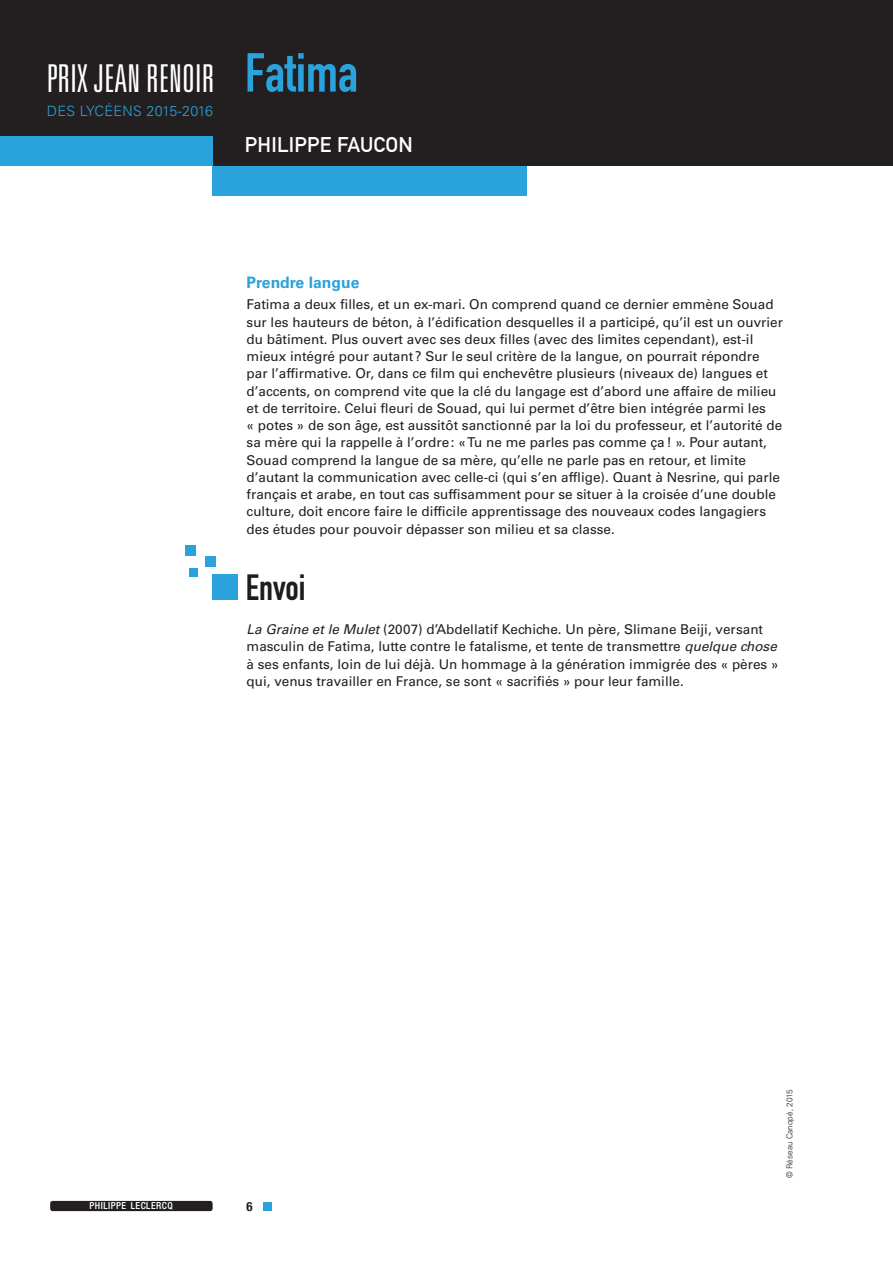
<style>
.page{position:relative;width:893px;height:1263px;background:#fff}
.page>*{position:absolute;margin:0;border:0;box-sizing:border-box;transform-origin:0 0}
.Titre_00_Film{font:54px "DIN Engschrift Std";color:#2aa2db}
.t1{font:300 ultra-condensed 38.4px "Univers LT Std";letter-spacing:.005em;color:#fff}
.Titre_01{font:36px "DIN Engschrift Std";color:#1b1d1f}
.Titre_00_Réalisateur{font:21px "DIN Mittelschrift Std";letter-spacing:.01em;color:#fff}
.Titre_02{font:700 15.75px "Univers LT Std";color:#2aa2db}
.t2{font:300 14.25px "Univers LT Std";letter-spacing:.025em;color:#2aa2db}
.Txt_courant{font:13.5px/17.2px "Univers LT Std";color:#231f20}
.t3{font:700 condensed 12.75px "Helvetica Neue LT Std";color:#231f20}
._07_Auteur_fiche{font:500 condensed 9.75px "Helvetica Neue LT Std";letter-spacing:.05em;color:#fff}
._08_Crédit_photo{font:300 8.25px "Univers LT Std";color:#231f20}
.s1{font-style:italic}
</style>
<div class="page">
<div style="left:263px;top:1202px;width:9px;height:9px;background:#2aa2db"></div>
<div style="left:0;top:0;width:893px;height:166px;background:#231f20"></div>
<div style="left:0;top:136px;width:213px;height:30px;background:#2aa2db"></div>
<div style="left:213px;top:166px;width:314px;height:30px;background:#2aa2db"></div>
<div style="left:206px;top:556px;width:10px;height:11px;background:#2aa2db"></div>
<div style="left:185px;top:546px;width:11px;height:10px;background:#2aa2db"></div>
<div style="left:190px;top:568px;width:8px;height:8px;background:#2aa2db"></div>
<div style="left:213px;top:574px;width:25px;height:26px;background:#2aa2db"></div>
<div style="left:50px;top:1201px;width:163px;height:10px;background:#231f20;border-radius:3px"></div>
<p class="t1" style="left:47px;top:58px;width:169px">PRIX JEAN RENOIR</p>
<p class="t2" style="left:47px;top:102px;width:168px">DES LYCÉENS 2015-2016</p>
<p class="Titre_00_Film" style="left:245px;top:41px;width:114px">Fatima</p>
<p class="Titre_00_Réalisateur" style="left:245px;top:132px;width:169px">PHILIPPE FAUCON</p>
<p class="Titre_02" style="left:247px;top:273px;width:114px">Prendre langue</p>
<p class="Txt_courant" style="left:247px;top:296px;width:538px">Fatima a deux filles, et un ex-mari. On comprend quand ce dernier emmène Souad sur les hauteurs de béton, à l’édification desquelles il a participé, qu’il est un ouvrier du bâtiment. Plus ouvert avec ses deux filles (avec des limites cependant), est-il mieux intégré pour autant? Sur le seul critère de la langue, on pourrait répondre par l’affirmative. Or, dans ce film qui enchevêtre plusieurs (niveaux de) langues et d’accents, on comprend vite que la clé du langage est d’abord une affaire de milieu et de territoire. Celui fleuri de Souad, qui lui permet d’être bien intégrée parmi les<br>« potes » de son âge, est aussitôt sanctionné par la loi du professeur, et l’autorité de sa mère qui la rappelle à l’ordre: «Tu ne me parles pas comme ça! ». Pour autant, Souad comprend la langue de sa mère, qu’elle ne parle pas en retour, et limite d’autant la communication avec celle-ci (qui s’en afflige). Quant à Nesrine, qui parle français et arabe, en tout cas suffisamment pour se situer à la croisée d’une double culture, doit encore faire le difficile apprentissage des nouveaux codes langagiers des études pour pouvoir dépasser son milieu et sa classe.</p>
<p class="Titre_01" style="left:246px;top:566px;width:61px">Envoi</p>
<p class="Txt_courant" style="left:247px;top:621px;width:533px"><span class="s1">La Graine et le Mulet</span> (2007) d’Abdellatif Kechiche. Un père, Slimane Beiji, versant masculin de Fatima, lutte contre le fatalisme, et tente de transmettre <span class="s1">quelque chose </span>à ses enfants, loin de lui déjà. Un hommage à la génération immigrée des « pères » qui, venus travailler en France, se sont « sacrifiés » pour leur famille.</p>
<p class="_07_Auteur_fiche" style="left:89px;top:1200px;width:85px">PHILIPPE LECLERCQ</p>
<p class="t3" style="left:247px;top:1198px;width:8px">6</p>
<p class="_08_Crédit_photo" style="left:785px;top:1178px;width:90px;rotate:-90deg">© Réseau Canopé, 2015</p>
</div>
